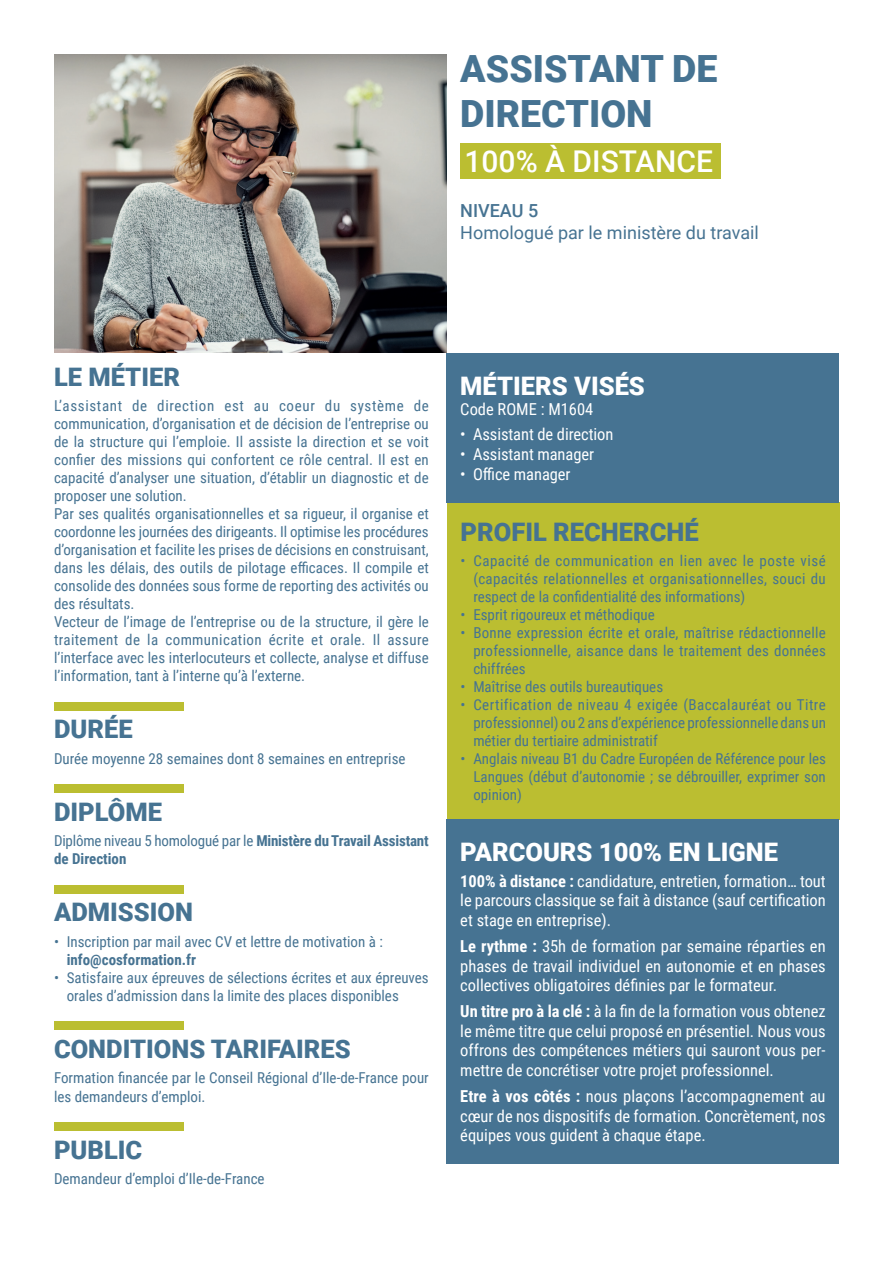
<style>
.page{position:relative;width:893px;height:1263px;background:#fff}
.page>*{position:absolute;margin:0;border:0;box-sizing:border-box;transform-origin:0 0}
.t1{font:900 37.5px/45px "Roboto";color:#467392}
.t2{font:500 30px "Roboto";color:#fff}
.t3{font:900 25.5px "Roboto";color:#467392}
.t4{font:900 25.5px "Roboto";color:#fff}
.t5{font:18px "Roboto";color:#467392}
.t6{font:500 18px "Roboto";color:#467392}
.t7{font:16.5px/19.8px "Roboto Condensed";color:#fff;text-align:justify}
.t8{font:15px/18px "Roboto Condensed";color:#467392;text-align:justify}
.t9{font:700 15px/18px "Roboto Condensed";color:#467392}
.s1{font-weight:400}
.s2{font-weight:700}
</style>
<div class="page">
<div style="left:460px;top:143px;width:261px;height:36px;background:#bbbe31"></div>
<img style="left:54px;top:54px;width:392px;height:299px">
<div style="left:447px;top:502px;width:392px;height:317px;background:#bbbe31"></div>
<div style="left:446px;top:353px;width:393px;height:149px;background:#467392"></div>
<div style="left:54px;top:702px;width:129px;height:9px;background:#bbbe31"></div>
<div style="left:54px;top:784px;width:129px;height:9px;background:#bbbe31"></div>
<div style="left:54px;top:885px;width:129px;height:9px;background:#bbbe31"></div>
<div style="left:54px;top:1122px;width:129px;height:8px;background:#bbbe31"></div>
<div style="left:54px;top:1021px;width:129px;height:9px;background:#bbbe31"></div>
<div style="left:446px;top:819px;width:393px;height:345px;background:#467392"></div>
<h1 class="t1" style="left:460px;top:45px;width:259px">ASSISTANT DE<br>DIRECTION</h1>
<h2 class="t2" style="left:465px;top:140px;width:250px">100% À DISTANCE</h2>
<p class="t6" style="left:460px;top:198px;width:79px">NIVEAU 5</p>
<p class="t5" style="left:460px;top:220px;width:300px">Homologué par le ministère du travail</p>
<h3 class="t3" style="left:54px;top:359px;width:127px">LE MÉTIER</h3>
<p class="t8" style="left:54px;top:396px;width:376px;text-align:left">L’assistant de direction est au coeur du système de communication, d’organisation et de décision de l’entreprise ou de la structure qui l’emploie. Il assiste la direction et se voit confier des missions qui confortent ce rôle central. Il est en capacité d’analyser une situation, d’établir un diagnostic et de proposer une solution.<br>Par ses qualités organisationnelles et sa rigueur, il organise et coordonne les journées des dirigeants. Il optimise les procédures d’organisation et facilite les prises de décisions en construisant, dans les délais, des outils de pilotage efficaces. Il compile et consolide des données sous forme de reporting des activités ou des résultats.<br>Vecteur de l’image de l’entreprise ou de la structure, il gère le traitement de la communication écrite et orale. Il assure l’interface avec les interlocuteurs et collecte, analyse et diffuse l’information, tant à l’interne qu’à l’externe.</p>
<h3 class="t3" style="left:54px;top:711px;width:80px">DURÉE</h3>
<p class="t8" style="left:54px;top:749px;width:353px">Durée moyenne 28 semaines dont 8 semaines en entreprise</p>
<h3 class="t3" style="left:54px;top:794px;width:110px">DIPLÔME</h3>
<p class="t9" style="left:54px;top:831px;width:376px"><span class="s1">Diplôme niveau 5 homologué par le</span> Ministère du Travail Assistant de Direction</p>
<h3 class="t3" style="left:54px;top:894px;width:141px">ADMISSION</h3>
<p class="t8" style="left:54px;top:932px;width:330px">• Inscription par mail avec CV et lettre de motivation à :</p>
<p class="t9" style="left:67px;top:950px;width:131px">info@cosformation.fr</p>
<p class="t8" style="left:67px;top:968px;width:364px;text-indent:-13px">• Satisfaire aux épreuves de sélections écrites et aux épreuves orales d’admission dans la limite des places disponibles</p>
<h3 class="t3" style="left:54px;top:1031px;width:298px">CONDITIONS TARIFAIRES</h3>
<p class="t8" style="left:54px;top:1068px;width:376px">Formation financée par le Conseil Régional d’Ile-de-France pour les demandeurs d’emploi.</p>
<h3 class="t3" style="left:54px;top:1131px;width:90px">PUBLIC</h3>
<p class="t8" style="left:54px;top:1169px;width:212px">Demandeur d’emploi d’Ile-de-France</p>
<h3 class="t4" style="left:460px;top:368px;width:186px">MÉTIERS VISÉS</h3>
<p class="t7" style="left:460px;top:398px;width:135px">Code ROME : M1604</p>
<p class="t7" style="left:460px;top:424px;width:155px">• Assistant de direction</p>
<p class="t7" style="left:460px;top:443px;width:135px">• Assistant manager</p>
<p class="t7" style="left:460px;top:463px;width:112px">• Office manager</p>
<h3 class="t3" style="left:461px;top:514px;width:240px">PROFIL RECHERCHÉ</h3>
<p class="t8" style="left:473px;top:551px;width:354px;text-indent:-13px">• Capacité de communication en lien avec le poste visé (capacités relationnelles et organisationnelles, souci du respect de la confidentialité des informations)</p>
<p class="t8" style="left:461px;top:605px;width:196px">• Esprit rigoureux et méthodique</p>
<p class="t8" style="left:473px;top:623px;width:354px;text-indent:-13px">• Bonne expression écrite et orale, maîtrise rédactionnelle professionnelle, aisance dans le traitement des données chiffrées</p>
<p class="t8" style="left:461px;top:677px;width:204px">• Maîtrise des outils bureautiques</p>
<p class="t8" style="left:473px;top:695px;width:354px;text-indent:-13px">• Certification de niveau 4 exigée (Baccalauréat ou Titre professionnel) ou 2 ans d’expérience professionnelle dans un métier du tertiaire administratif</p>
<p class="t8" style="left:473px;top:749px;width:354px;text-indent:-13px">• Anglais niveau B1 du Cadre Européen de Référence pour les Langues (début d’autonomie ; se débrouiller, exprimer son opinion)</p>
<h3 class="t4" style="left:460px;top:834px;width:319px">PARCOURS 100% EN LIGNE</h3>
<p class="t7" style="left:460px;top:870px;width:367px"><span class="s2">100% à distance :</span> candidature, entretien, formation… tout le parcours classique se fait à distance (sauf certification et stage en entreprise).</p>
<p class="t7" style="left:460px;top:935px;width:367px"><span class="s2">Le rythme :</span> 35h de formation par semaine réparties en phases de travail individuel en autonomie et en phases collectives obligatoires définies par le formateur.</p>
<p class="t7" style="left:460px;top:1000px;width:367px"><span class="s2">Un titre pro à la clé :</span> à la fin de la formation vous obtenez le même titre que celui proposé en présentiel. Nous vous offrons des compétences métiers qui sauront vous per&shy;mettre de concrétiser votre projet professionnel.</p>
<p class="t7" style="left:460px;top:1085px;width:367px"><span class="s2">Etre à vos côtés :</span> nous plaçons l’accompagnement au cœur de nos dispositifs de formation. Concrètement, nos équipes vous guident à chaque étape.</p>
</div>
